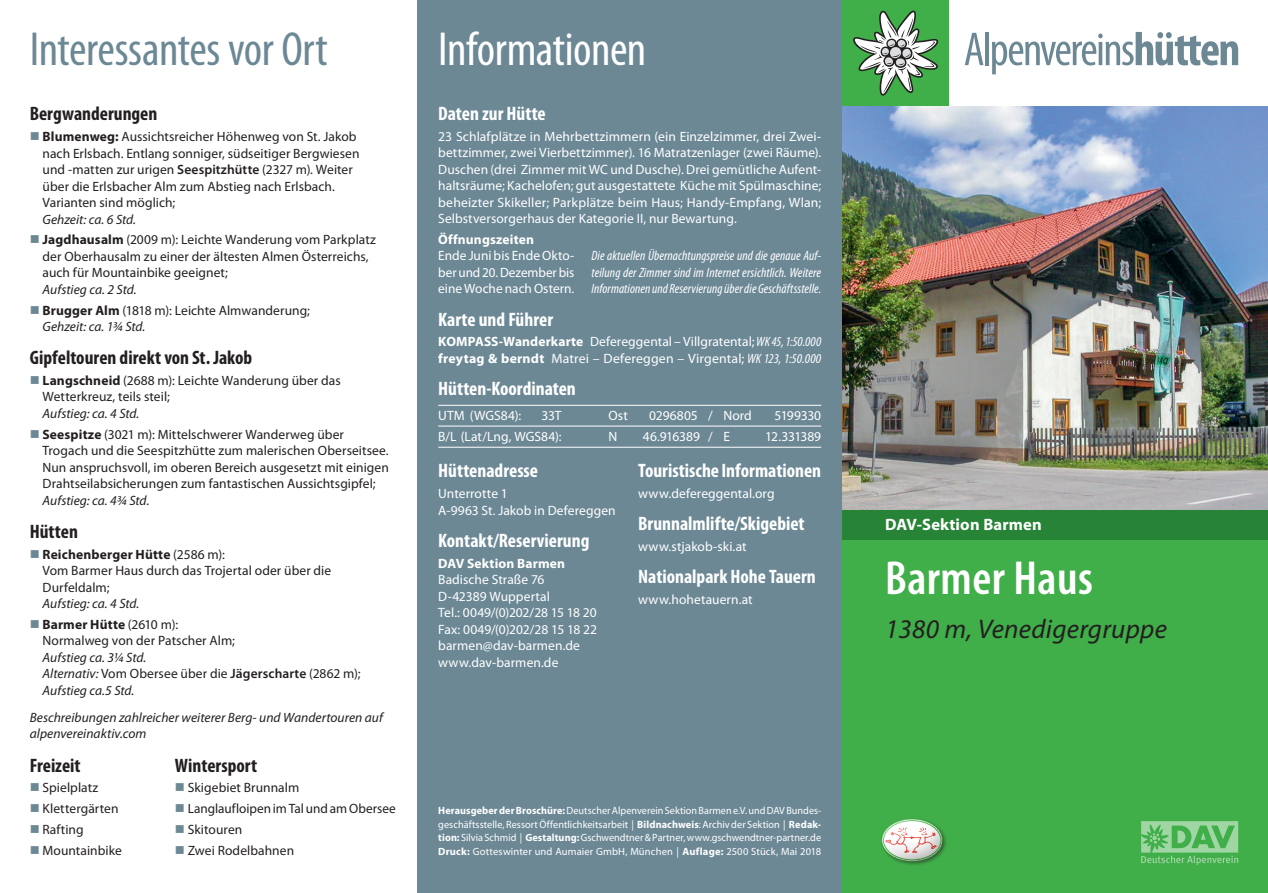
<style>
.page{position:relative;width:1268px;height:893px;background:#fff}
.page>*{position:absolute;margin:0;border:0;box-sizing:border-box;transform-origin:0 0}
.t1{font:condensed 48px "Myriad Pro";letter-spacing:-.01em;color:#6c8895}
.t2{font:condensed 48px "Myriad Pro";letter-spacing:-.01em;color:#fff}
.t3{font:600 condensed 48px "Myriad Pro";letter-spacing:.01em;color:#fff}
.t4{font:italic 27px "Myriad Pro";letter-spacing:.01em;color:#231f20}
.t5{font:700 condensed 19.5px "Myriad Pro";color:#fff}
.t6{font:700 condensed 19.5px "Myriad Pro";color:#231f20}
.t7{font:700 16.5px "Myriad Pro";letter-spacing:.01em;color:#fff}
.t8{font:13.5px/16.5px "Myriad Pro";letter-spacing:.005em;color:#231f20}
.t9{font:13.5px/16.5px "Myriad Pro";letter-spacing:.005em;color:#fff}
.t10{font:italic 13.5px/16.5px "Myriad Pro";color:#231f20}
.t11{font:italic condensed 13.5px/16.5px "Myriad Pro";letter-spacing:.005em;color:#fff;text-align:justify}
.t12{font:700 13.5px "Myriad Pro";letter-spacing:.01em;color:#fff}
.t13{font:13.5px "Myriad Pro";letter-spacing:-.035em;color:#fff}
.t14{font:13.5px "Myriad Pro";letter-spacing:-.02em;color:#fff}
.t15{font:10.5px/13.5px "Myriad Pro";letter-spacing:.01em;color:#fff;text-align:justify}
.s1{font-weight:700}
.s2{font-weight:600}
.s3{font-style:italic}
.s4{font-weight:700;font-style:normal}
.s5{font-style:normal}
.s6{font-weight:600;font-style:normal}
.s7{font-style:italic;font-stretch:condensed}
</style>
<div class="page">
<div style="left:417px;top:0;width:425px;height:893px;background:#6c8895"></div>
<div style="left:842px;top:0;width:106px;height:106px;background:#40ae49"></div>
<svg style="left:853px;top:10px;width:85px;height:86px"></svg>
<svg style="left:964px;top:33px;width:19px;height:32px"></svg>
<hr style="left:985px;top:32px;width:3px;height:33px;background:#6c8895">
<svg style="left:992px;top:32px;width:245px;height:42px"></svg>
<div style="left:842px;top:510px;width:425px;height:383px;background:#40ae49"></div>
<img style="left:842px;top:106px;width:425px;height:404px">
<svg style="left:1141px;top:821px;width:96px;height:44px"></svg>
<div style="left:842px;top:510px;width:425px;height:30px;background:#278335"></div>
<hr style="left:438px;top:405px;width:383px;height:1px;background:#fff">
<hr style="left:438px;top:426px;width:383px;height:1px;background:#fff">
<hr style="left:438px;top:447px;width:383px;height:1px;background:#fff">
<div style="left:880px;top:817px;width:67px;height:49px;background:#231f20;opacity:.5"></div>
<div style="left:880px;top:817px;width:65px;height:45px;background:#231f20;opacity:.6"></div>
<h1 class="t1" style="left:30px;top:20px;width:299px">Interessantes vor Ort</h1>
<h3 class="t6" style="left:30px;top:101px;width:129px">Bergwanderungen</h3>
<p class="t8" style="left:43px;top:128px;width:318px"><span class="s1">Blumenweg:</span> Aussichtsreicher Höhenweg von St. Jakob nach Erlsbach. Entlang sonniger, südseitiger Bergwiesen und -matten zur urigen <span class="s2">Seespitzhütte</span> (2327 m). Weiter über die Erlsbacher Alm zum Abstieg nach Erlsbach.<br>Varianten sind möglich;</p>
<p class="t8" style="left:43px;top:208px;width:335px;line-height:20.7px"><span class="s3">Gehzeit: ca. 6 Std.<br></span><span class="s1">Jagdhausalm</span> (2009 m): Leichte Wanderung vom Parkplatz</p>
<p class="t8" style="left:43px;top:248px;width:327px">der Oberhausalm zu einer der ältesten Almen Österreichs, auch für Mountainbike geeignet;</p>
<p class="t8" style="left:43px;top:279px;width:269px;line-height:20.7px"><span class="s3">Aufstieg ca. 2 Std.<br></span><span class="s1">Brugger Alm</span> (1818 m): Leichte Almwanderung;</p>
<p class="t10" style="left:43px;top:318px;width:104px">Gehzeit: ca. 1¾ Std.</p>
<h3 class="t6" style="left:30px;top:345px;width:224px">Gipfeltouren direkt von St. Jakob</h3>
<p class="t8" style="left:43px;top:372px;width:300px"><span class="s1">Langschneid</span> (2688 m): Leichte Wanderung über das<br>Wetterkreuz, teils steil;</p>
<p class="t8" style="left:43px;top:403px;width:303px;line-height:20.7px"><span class="s3">Aufstieg: ca. 4 Std.<br></span><span class="s1">Seespitze</span> (3021 m): Mittelschwerer Wanderweg über</p>
<p class="t8" style="left:43px;top:442px;width:348px;text-align:justify">Trogach und die Seespitzhütte zum malerischen Oberseitsee.<br>Nun anspruchsvoll, im oberen Bereich ausgesetzt mit einigen Drahtseilabsicherungen zum fantastischen Aussichtsgipfel;</p>
<p class="t10" style="left:43px;top:492px;width:108px">Aufstieg: ca. 4¾ Std.</p>
<h3 class="t6" style="left:30px;top:519px;width:50px">Hütten</h3>
<p class="t8" style="left:43px;top:546px;width:290px"><span class="s1">Reichenberger Hütte</span> (2586 m):<br>Vom Barmer Haus durch das Trojertal oder über die<br>Durfeldalm;</p>
<p class="t10" style="left:43px;top:593px;width:137px;line-height:20.7px">Aufstieg: ca. 4 Std.<br><span class="s4">Barmer Hütte</span> <span class="s5">(2610 m):</span></p>
<p class="t8" style="left:43px;top:632px;width:194px">Normalweg von der Patscher Alm;</p>
<p class="t10" style="left:43px;top:649px;width:319px">Aufstieg ca. 3¼ Std.<br>Alternativ: <span class="s5">Vom Obersee über die</span> <span class="s6">Jägerscharte</span> <span class="s5">(2862 m);<br></span>Aufstieg ca.5 Std.</p>
<p class="t10" style="left:30px;top:709px;width:354px">Beschreibungen zahlreicher weiterer Berg- und Wandertouren auf alpenvereinaktiv.com</p>
<h3 class="t6" style="left:30px;top:753px;width:52px">Freizeit</h3>
<p class="t8" style="left:43px;top:777px;width:81px;line-height:20.7px">Spielplatz<br>Klettergärten<br>Rafting<br>Mountainbike</p>
<h3 class="t6" style="left:175px;top:753px;width:84px">Wintersport</h3>
<p class="t8" style="left:188px;top:777px;width:209px;line-height:20.7px">Skigebiet Brunnalm<br>Langlaufloipen im Tal und am Obersee<br>Skitouren<br>Zwei Rodelbahnen</p>
<h1 class="t2" style="left:438px;top:20px;width:209px">Informationen</h1>
<h3 class="t5" style="left:438px;top:101px;width:109px">Daten zur Hütte</h3>
<p class="t9" style="left:438px;top:128px;width:384px;text-align:justify">23 Schlafplätze in Mehrbettzimmern (ein Einzelzimmer, drei Zwei&shy;bettzimmer, zwei Vierbettzimmer). 16 Matratzenlager (zwei Räume).<br>Duschen (drei Zimmer mit WC und Dusche). Drei gemütliche Aufent&shy;haltsräume; Kachelofen; gut ausgestattete Küche mit Spülmaschine; beheizter Skikeller; Parkplätze beim Haus; Handy-Empfang, Wlan; Selbstversorgerhaus der Kategorie II, nur Bewartung.</p>
<p class="t12" style="left:438px;top:230px;width:97px">Öffnungszeiten</p>
<p class="t9" style="left:438px;top:247px;width:138px;text-align:justify">Ende Juni bis Ende Okto&shy;ber und 20. Dezember bis eine Woche nach Ostern.</p>
<h3 class="t5" style="left:438px;top:307px;width:116px">Karte und Führer</h3>
<p class="t9" style="left:438px;top:333px;width:384px"><span class="s1">KOMPASS-Wanderkarte</span> Defereggental – Villgratental; <span class="s7">WK 45, 1:50.000 </span><span class="s1">freytag &amp; berndt</span> Matrei – Defereggen – Virgental; <span class="s7">WK 123, 1:50.000</span></p>
<h3 class="t5" style="left:438px;top:376px;width:139px">Hütten-Koordinaten</h3>
<p class="t9" style="left:438px;top:407px;width:84px">UTM (WGS84):</p>
<p class="t9" style="left:541px;top:407px;width:22px">33T</p>
<p class="t9" style="left:608px;top:407px;width:21px">Ost</p>
<p class="t9" style="left:649px;top:407px;width:104px">0296805 / Nord</p>
<p class="t14" style="left:774px;top:407px;width:48px">5199330</p>
<p class="t9" style="left:438px;top:428px;width:125px">B/L (Lat/Lng, WGS84):</p>
<p class="t9" style="left:608px;top:428px;width:10px">N</p>
<p class="t9" style="left:642px;top:428px;width:89px">46.916389 / E</p>
<p class="t13" style="left:765px;top:428px;width:57px">12.331389</p>
<h3 class="t5" style="left:438px;top:459px;width:101px">Hüttenadresse</h3>
<p class="t9" style="left:438px;top:485px;width:179px">Unterrotte 1<br>A-9963 St. Jakob in Defereggen</p>
<h3 class="t5" style="left:438px;top:528px;width:153px">Kontakt/Reservierung</h3>
<p class="t12" style="left:438px;top:554px;width:128px">DAV Sektion Barmen</p>
<p class="t9" style="left:438px;top:571px;width:160px">Badische Straße 76<br>D-42389 Wuppertal<br>Tel.: 0049/(0)202/28 15 18 20<br>Fax: 0049/(0)202/28 15 18 22 barmen@dav-barmen.de www.dav-barmen.de</p>
<p class="t11" style="left:591px;top:248px;width:231px">Die aktuellen Übernachtungspreise und die genaue Auf&shy;teilung der Zimmer sind im Internet ersichtlich. Weitere Informationen und Reservierung über die Geschäftsstelle.</p>
<h3 class="t5" style="left:638px;top:459px;width:184px">Touristische Informationen</h3>
<p class="t9" style="left:638px;top:485px;width:138px">www.defereggental.org</p>
<h3 class="t5" style="left:638px;top:512px;width:168px">Brunnalmlifte/Skigebiet</h3>
<p class="t9" style="left:638px;top:538px;width:110px">www.stjakob-ski.at</p>
<h3 class="t5" style="left:638px;top:565px;width:179px">Nationalpark Hohe Tauern</h3>
<p class="t9" style="left:638px;top:591px;width:116px">www.hohetauern.at</p>
<p class="t15" style="left:438px;top:804px;width:384px"><span class="s1">Herausgeber der Broschüre:</span> Deutscher Alpenverein Sektion Barmen e.V. und DAV Bundes&shy;geschäftsstelle, Ressort Öffentlichkeitsarbeit | <span class="s1">Bildnachweis</span>: Archiv der Sektion | <span class="s1">Redak&shy;tion:</span> Silvia Schmid | <span class="s1">Gestaltung:</span> Gschwendtner &amp; Partner, www.gschwendtner-partner.de <span class="s1">Druck:</span> Gotteswinter und Aumaier GmbH, München | -<span class="s1">Auflage:</span> 2500 Stück, Mai 2018</p>
<p class="t7" style="left:884px;top:514px;width:158px">DAV-Sektion Barmen</p>
<h1 class="t3" style="left:884px;top:548px;width:209px">Barmer Haus</h1>
<h2 class="t4" style="left:884px;top:612px;width:283px">1380 m, Venedigergruppe</h2>
</div>
